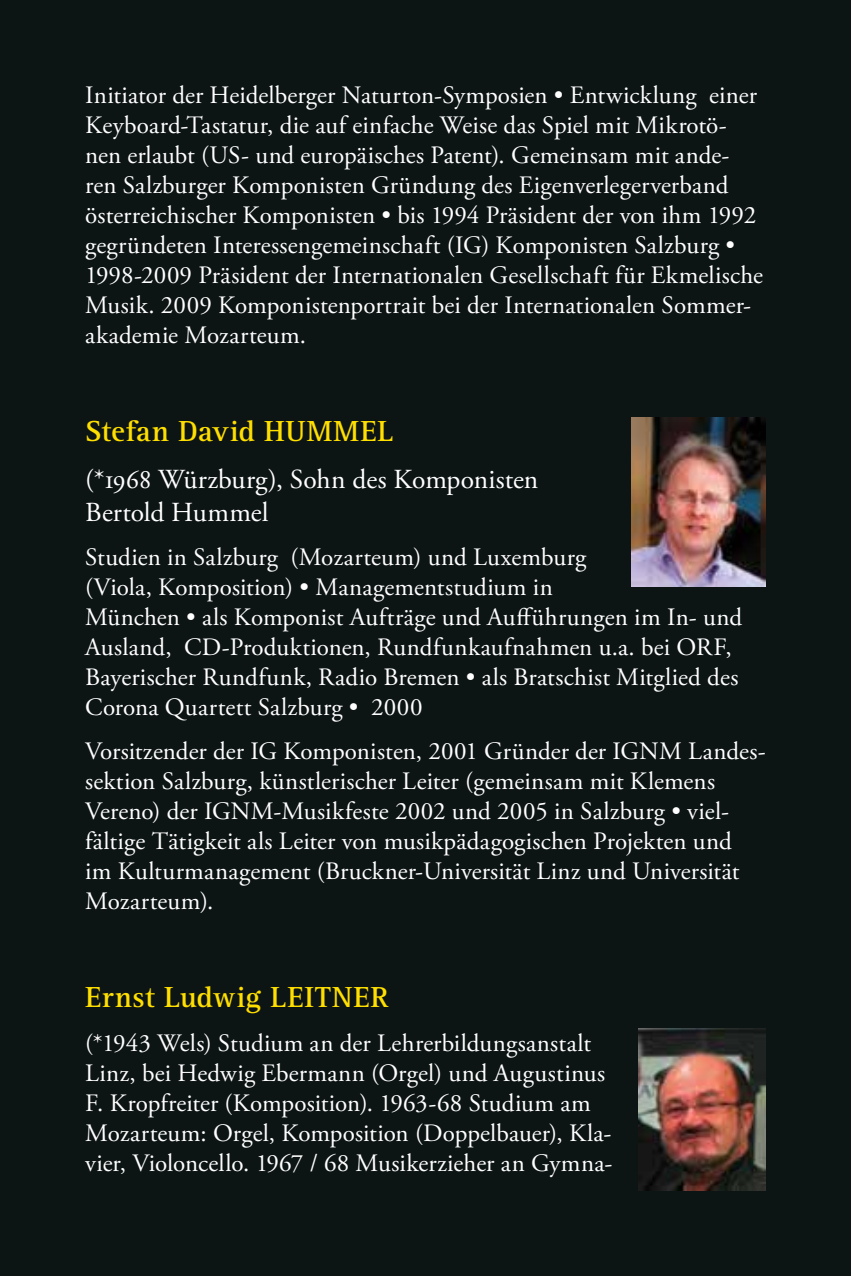
<style>
.page{position:relative;width:851px;height:1276px;background:#fff}
.page>*{position:absolute;margin:0;border:0;box-sizing:border-box;transform-origin:0 0}
.t1{font:700 30px "Rotis Serif Std";letter-spacing:.015em;color:#ffdf00}
.t2{font:27.5px/33px "Adobe Garamond Pro";color:#fff}
.t3{font:25px/30px "Adobe Garamond Pro";letter-spacing:.005em;color:#fff}
</style>
<div class="page">
<div style="left:0;top:0;width:850px;height:1276px;background:#0d1414"></div>
<img style="left:638px;top:1028px;width:127px;height:163px">
<img style="left:631px;top:418px;width:134px;height:168px">
<p class="t3" style="left:85px;top:81px;width:679px">Initiator der Heidelberger Naturton-Symposien • Entwicklung einer Keyboard-Tastatur, die auf einfache Weise das Spiel mit Mikrotö&shy;nen erlaubt (US- und europäisches Patent). Gemeinsam mit ande&shy;ren Salzburger Komponisten Gründung des Eigenverlegerverband österreichischer Komponisten • bis 1994 Präsident der von ihm 1992 gegründeten Interessengemeinschaft (IG) Komponisten Salzburg • 1998-2009 Präsident der Internationalen Gesellschaft für Ekmelische Musik. 2009 Komponistenportrait bei der Internationalen Sommer&shy;akademie Mozarteum.</p>
<p class="t1" style="left:85px;top:413px;width:310px">Stefan David HUMMEL</p>
<p class="t2" style="left:85px;top:463px;width:454px">(*1968 Würzburg), Sohn des Komponisten<br>Bertold Hummel</p>
<p class="t3" style="left:85px;top:543px;width:658px">Studien in Salzburg (Mozarteum) und Luxemburg<br>(Viola, Komposition) • Managementstudium in<br>München • als Komponist Aufträge und Aufführungen im In- und Ausland, CD-Produktionen, Rundfunkaufnahmen u.a. bei ORF, Bayerischer Rundfunk, Radio Bremen • als Bratschist Mitglied des Corona Quartett Salzburg • 2000</p>
<p class="t3" style="left:85px;top:737px;width:682px">Vorsitzender der IG Komponisten, 2001 Gründer der IGNM Landes&shy;sektion Salzburg, künstlerischer Leiter (gemeinsam mit Klemens Vereno) der IGNM-Musikfeste 2002 und 2005 in Salzburg • viel&shy;fältige Tätigkeit als Leiter von musikpädagogischen Projekten und<br>im Kulturmanagement (Bruckner-Universität Linz und Universität Mozarteum).</p>
<p class="t1" style="left:85px;top:979px;width:305px">Ernst Ludwig LEITNER</p>
<p class="t3" style="left:85px;top:1029px;width:529px">(*1943 Wels) Studium an der Lehrerbildungsanstalt Linz, bei Hedwig Ebermann (Orgel) und Augustinus F. Kropfreiter (Komposition). 1963-68 Studium am Mozarteum: Orgel, Komposition (Doppelbauer), Kla&shy;vier, Violoncello. 1967 / 68 Musikerzieher an Gymna-</p>
</div>
